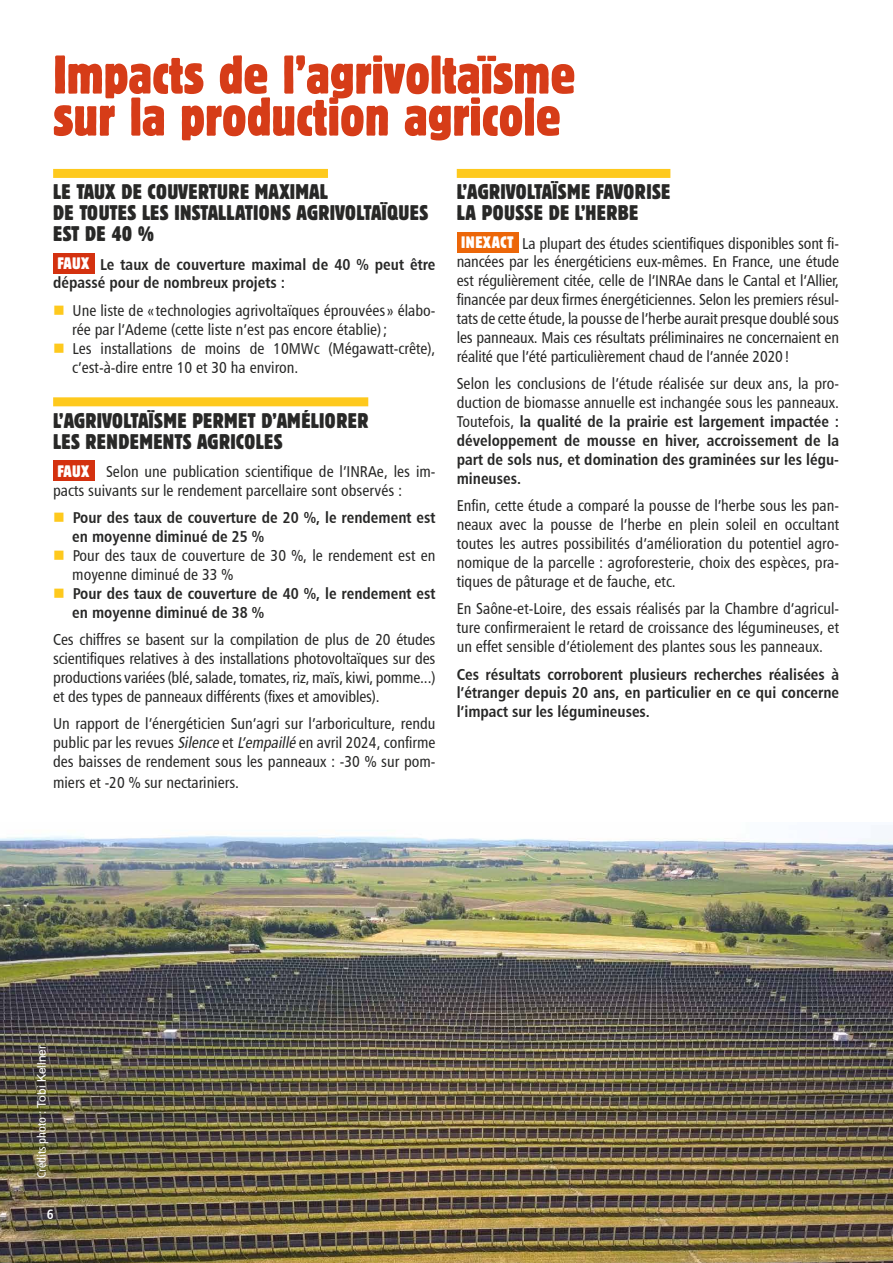
<style>
.page{position:relative;width:893px;height:1263px;background:#fff}
.page>*{position:absolute;margin:0;border:0;box-sizing:border-box;transform-origin:0 0}
.t1{font:condensed 54px/42px "Block BE";color:#d63c18}
.t2{font:condensed 21px/21px "Block BE";letter-spacing:.02em;color:#282827}
.t3{font:condensed 21px/21px "Block BE";color:#282827}
.t4{font:15.75px/18.9px "Humanist 777 BT Roman Condensed B";color:#282827;text-align:justify}
.t5{font:15.75px/18.9px "Humanist 777 BT Bold Condensed B";color:#282827}
.t6{font:13.5px "Humanist 777 BT Bold Condensed B";color:#fff}
.t7{font:12px "Humanist 777 BT Roman Condensed B";color:#fff}
.s1{font-family:"Block BE";font-stretch:condensed;font-size:16.5px;color:#fff}
.s2{font-style:italic}
.s3{font-family:"Humanist 777 BT Roman Condensed B"}
.s4{font-family:"Arial"}
</style>
<div class="page">
<div style="left:53px;top:169px;width:275px;height:9px;background:#fec91d"></div>
<div style="left:53px;top:397px;width:315px;height:9px;background:#fec91d"></div>
<div style="left:53px;top:253px;width:41px;height:21px;background:#d4310f"></div>
<div style="left:53px;top:460px;width:41px;height:21px;background:#d4310f"></div>
<div style="left:457px;top:169px;width:213px;height:9px;background:#fec91d"></div>
<div style="left:457px;top:232px;width:61px;height:21px;background:#ec6608"></div>
<img style="left:0;top:825px;width:893px;height:438px">
<h1 class="t1" style="left:53px;top:54px;width:523px">Impacts de l’agrivoltaïsme sur la production agricole</h1>
<h2 class="t3" style="left:53px;top:181px;width:377px">LE TAUX DE COUVERTURE MAXIMAL<br>DE TOUTES LES INSTALLATIONS AGRIVOLTAÏQUES<br>EST DE 40 %</h2>
<p class="t5" style="left:53px;top:254px;width:384px"><span class="s1">FAUX</span> Le taux de couverture maximal de 40 % peut être dépassé pour de nombreux projets :</p>
<p class="t4" style="left:72px;top:301px;width:365px;text-align:left">Une liste de « technologies agrivoltaïques éprouvées » élabo&shy;rée par l’Ademe (cette liste n’est pas encore établie);<br>Les installations de moins de 10MWc (Mégawatt-crête), c’est-à-dire entre 10 et 30 ha environ.</p>
<h2 class="t2" style="left:53px;top:410px;width:317px">L’AGRIVOLTAÏSME PERMET D’AMÉLIORER<br>LES RENDEMENTS AGRICOLES</h2>
<p class="t4" style="left:53px;top:462px;width:384px"><span class="s1">FAUX</span> Selon une publication scientifique de l’INRAe, les im&shy;pacts suivants sur le rendement parcellaire sont observés :</p>
<p class="t5" style="left:72px;top:508px;width:365px">Pour des taux de couverture de 20 %, le rendement est en moyenne diminué de 25 %</p>
<p class="t4" style="left:72px;top:546px;width:365px">Pour des taux de couverture de 30 %, le rendement est en moyenne diminué de 33 %</p>
<p class="t5" style="left:72px;top:584px;width:365px">Pour des taux de couverture de 40 %, le rendement est en moyenne diminué de 38 %</p>
<p class="t4" style="left:53px;top:630px;width:384px">Ces chiffres se basent sur la compilation de plus de 20 études scientifiques relatives à des installations photovoltaïques sur des productions variées (blé, salade, tomates, riz, maïs, kiwi, pomme...) et des types de panneaux différents (fixes et amovibles).</p>
<p class="t4" style="left:53px;top:714px;width:384px">Un rapport de l’énergéticien Sun’agri sur l’arboriculture, rendu public par les revues <span class="s2">Silence</span> et <span class="s2">L’empaillé</span> en avril 2024, confirme des baisses de rendement sous les panneaux : -30 % sur pom-</p>
<p class="t4" style="left:53px;top:773px;width:187px">miers et -20 % sur nectariniers.</p>
<h2 class="t2" style="left:457px;top:181px;width:215px">L’AGRIVOLTAÏSME FAVORISE<br>LA POUSSE DE L’HERBE</h2>
<p class="t4" style="left:457px;top:233px;width:384px"><span class="s1">INEXACT</span> La plupart des études scientifiques disponibles sont fi&shy;nancées par les énergéticiens eux-mêmes. En France, une étude est régulièrement citée, celle de l’INRAe dans le Cantal et l’Allier, financée par deux firmes énergéticiennes. Selon les premiers résul&shy;tats de cette étude, la pousse de l’herbe aurait presque doublé sous les panneaux. Mais ces résultats préliminaires ne concernaient en réalité que l’été particulièrement chaud de l’année 2020!</p>
<p class="t4" style="left:457px;top:374px;width:384px">Selon les conclusions de l’étude réalisée sur deux ans, la pro&shy;duction de biomasse annuelle est inchangée sous les panneaux.</p>
<p class="t5" style="left:457px;top:412px;width:384px;text-align:justify"><span class="s3">Toutefois,</span> la qualité de la prairie est largement impactée : développement de mousse en hiver, accroissement de la part de sols nus, et domination des graminées sur les légu&shy;mineuses.</p>
<p class="t4" style="left:457px;top:496px;width:384px">Enfin, cette étude a comparé la pousse de l’herbe sous les pan&shy;neaux avec la pousse de l’herbe en plein soleil en occultant toutes les autres possibilités d’amélioration du potentiel agro&shy;nomique de la parcelle : agroforesterie, choix des espèces, pra&shy;tiques de pâturage et de fauche, etc.</p>
<p class="t4" style="left:457px;top:599px;width:384px">En Saône-et-Loire, des essais réalisés par la Chambre d’agricul&shy;ture confirmeraient le retard de croissance des légumineuses, et un effet sensible d’étiolement des plantes sous les panneaux.</p>
<p class="t5" style="left:457px;top:664px;width:384px;text-align:justify">Ces résultats corroborent plusieurs recherches réalisées à l’étranger depuis 20 ans, en particulier en ce qui concerne l’impact sur les légumineuses.</p>
<p class="t7" style="left:34px;top:1178px;width:135px;rotate:-90deg">Crédits photo : <span class="s4">Tobi Kellner</span></p>
<p class="t6" style="left:47px;top:1206px;width:8px">6</p>
</div>
